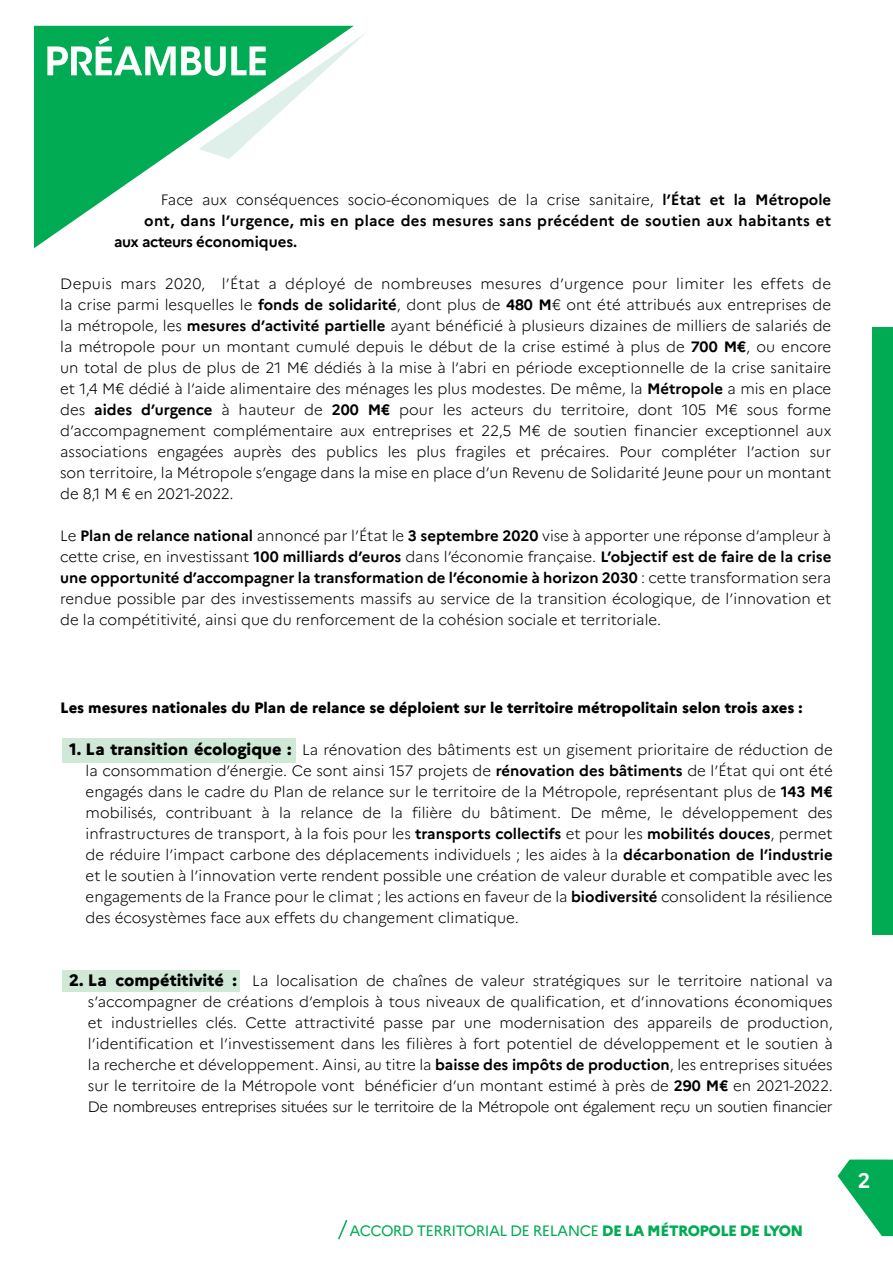
<style>
.page{position:relative;width:893px;height:1263px;background:#fff}
.page>*{position:absolute;margin:0;border:0;box-sizing:border-box;transform-origin:0 0}
.t1{font:700 21px "Marianne";color:#fff}
.t2{font:300 15px/21px "Marianne";color:#000001;text-align:justify}
.t3{font:800 15px "Marianne";color:#000001}
.t4{font:700 15px "Marianne";letter-spacing:.02em;color:#000001}
.t5{font:15px "Marianne";letter-spacing:-.04em;color:#00ab54}
.t6{font:700 15px "Marianne";letter-spacing:-.015em;color:#000001}
.s1{font-weight:700}
.s2{font-weight:800;font-size:16.5px}
.s3{font-weight:800}
</style>
<div class="page">
<svg style="left:838px;top:1159px;width:55px;height:77px"></svg>
<div style="left:872px;top:328px;width:21px;height:607px;background:#00ab54"></div>
<svg style="left:338px;top:1220px;width:10px;height:20px"></svg>
<div style="left:62px;top:970px;width:178px;height:22px;background:#d0e9d6"></div>
<svg style="left:34px;top:26px;width:320px;height:222px"></svg>
<svg style="left:47px;top:32px;width:318px;height:127px"></svg>
<div style="left:62px;top:738px;width:234px;height:24px;background:#d0e9d6"></div>
<p class="t2" style="left:161px;top:189px;width:672px">Face aux conséquences socio-économiques de la crise sanitaire, <span class="s1">l’État et la Métropole</span></p>
<p class="t4" style="left:144px;top:212px;width:688px">ont, dans l’urgence, mis en place des mesures sans précédent de soutien aux habitants et</p>
<p class="t6" style="left:114px;top:233px;width:184px">aux acteurs économiques.</p>
<p class="t2" style="left:60px;top:274px;width:773px">Depuis mars 2020, l’État a déployé de nombreuses mesures d’urgence pour limiter les effets de la crise parmi lesquelles le <span class="s1">fonds de solidarité</span>, dont plus de <span class="s1">480 M</span>€ ont été attribués aux entreprises de la métropole, les <span class="s1">mesures d’activité partielle</span> ayant bénéficié à plusieurs dizaines de milliers de salariés de la métropole pour un montant cumulé depuis le début de la crise estimé à plus de <span class="s1">700 M€</span>, ou encore un total de plus de plus de 21 M€ dédiés à la mise à l’abri en période exceptionnelle de la crise sanitaire et 1,4 M€ dédié à l’aide alimentaire des ménages les plus modestes. De même, la <span class="s1">Métropole</span> a mis en place des <span class="s1">aides d’urgence</span> à hauteur de <span class="s1">200 M€</span> pour les acteurs du territoire, dont 105 M€ sous forme d’accompagnement complémentaire aux entreprises et 22,5 M€ de soutien financier exceptionnel aux associations engagées auprès des publics les plus fragiles et précaires. Pour compléter l’action sur son territoire, la Métropole s’engage dans la mise en place d’un Revenu de Solidarité Jeune pour un montant de 8,1 M € en 2021-2022.</p>
<p class="t2" style="left:60px;top:526px;width:773px">Le <span class="s1">Plan de relance national</span> annoncé par l’État le <span class="s1">3 septembre 2020</span> vise à apporter une réponse d’ampleur à cette crise, en investissant <span class="s1">100 milliards d’euros</span> dans l’économie française. <span class="s1">L’objectif est de faire de la crise une opportunité d’accompagner la transformation de l’économie à horizon 2030</span> : cette transformation sera rendue possible par des investissements massifs au service de la transition écologique, de l’innovation et de la compétitivité, ainsi que du renforcement de la cohésion sociale et territoriale.</p>
<p class="t3" style="left:60px;top:699px;width:744px">Les mesures nationales du Plan de relance se déploient sur le territoire métropolitain selon trois axes :</p>
<p class="t2" style="left:86px;top:739px;width:749px;text-indent:-17px"><span class="s2">1. La transition écologique :</span> La rénovation des bâtiments est un gisement prioritaire de réduction de la consommation d’énergie. Ce sont ainsi 157 projets de <span class="s1">rénovation des bâtiments</span> de l’État qui ont été engagés dans le cadre du Plan de relance sur le territoire de la Métropole, représentant plus de <span class="s1">143 M€ </span>mobilisés, contribuant à la relance de la filière du bâtiment. De même, le développement des infrastructures de transport, à la fois pour les <span class="s1">transports collectifs</span> et pour les <span class="s1">mobilités douces</span>, permet de réduire l’impact carbone des déplacements individuels ; les aides à la <span class="s1">décarbonation de l’industrie </span>et le soutien à l’innovation verte rendent possible une création de valeur durable et compatible avec les engagements de la France pour le climat ; les actions en faveur de la <span class="s1">biodiversité</span> consolident la résilience des écosystèmes face aux effets du changement climatique.</p>
<p class="t2" style="left:88px;top:970px;width:746px;text-indent:-19px"><span class="s2">2. La compétitivité :</span> La localisation de chaînes de valeur stratégiques sur le territoire national va s’accompagner de créations d’emplois à tous niveaux de qualification, et d’innovations économiques et industrielles clés. Cette attractivité passe par une modernisation des appareils de production, l’identification et l’investissement dans les filières à fort potentiel de développement et le soutien à la recherche et développement. Ainsi, au titre la <span class="s1">baisse des impôts de production</span>, les entreprises situées sur le territoire de la Métropole vont bénéficier d’un montant estimé à près de <span class="s1">290 M€</span> en 2021-2022.<br>De nombreuses entreprises situées sur le territoire de la Métropole ont également reçu un soutien financier</p>
<p class="t5" style="left:350px;top:1222px;width:455px">ACCORD TERRITORIAL DE RELANCE <span class="s3">DE LA MÉTROPOLE DE LYON</span></p>
<h1 class="t1" style="left:858px;top:1168px;width:14px">2</h1>
</div>
